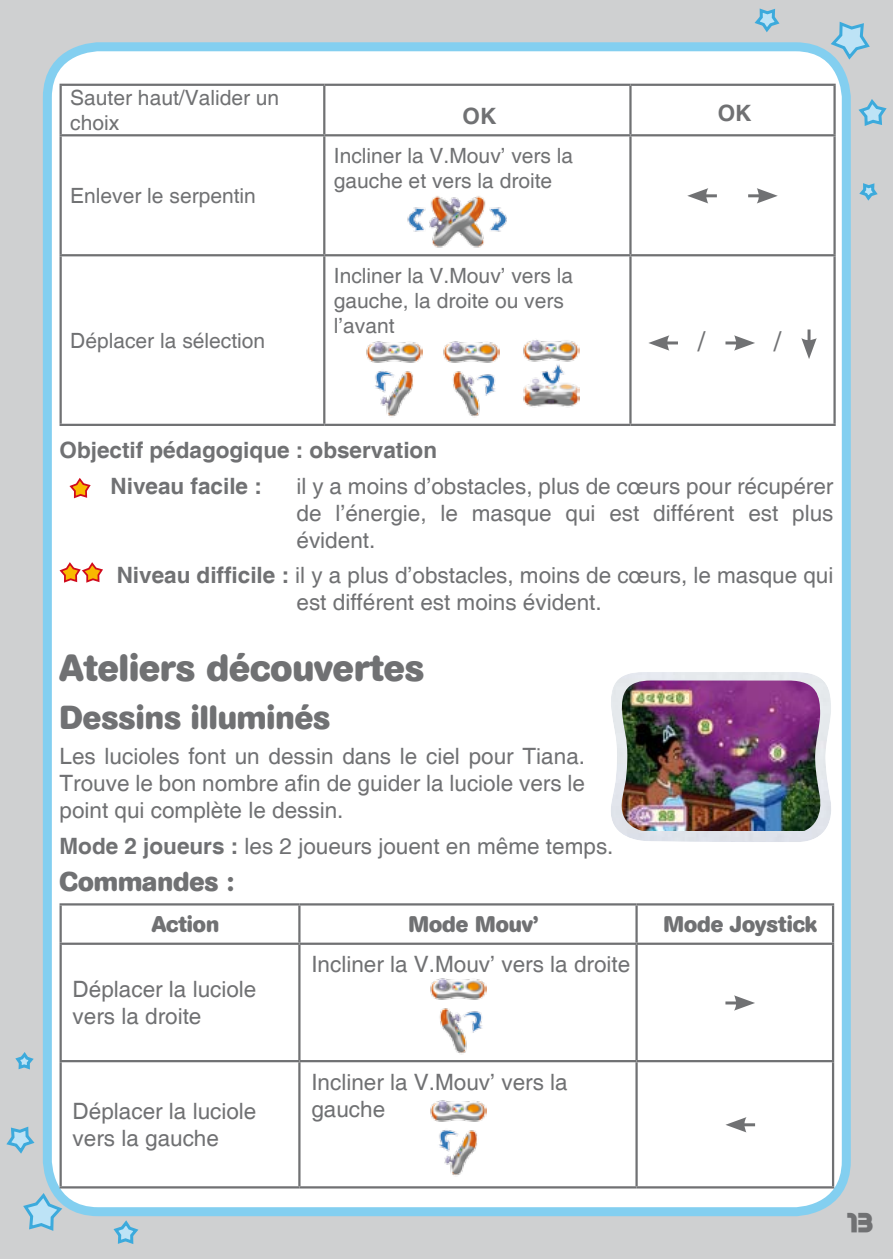
<style>
.page{position:relative;width:893px;height:1259px;background:#cfd0d1}
.page>*{position:absolute;margin:0;border:0;box-sizing:border-box;transform-origin:0 0}
.t1{font:700 37.5px "AG Book Rounded";color:#707173}
.t2{font:700 33px "AG Book Rounded";color:#707173}
.t3{font:700 27px "AG Book Rounded";color:#707173}
.t4{font:27px "Helvetica";color:#707173}
.t5{font:italic 24px "Mathmos Original";color:#707173}
.t6{font:22.5px/27px "Helvetica";color:#707173}
.t7{font:700 22.5px/35.4px "Helvetica";color:#707173}
.t8{font:700 22.5px "AG Book Rounded";color:#707173}
.t9{font:21px/25.2px "Helvetica";color:#707173}
.s1{font-weight:700}
</style>
<div class="page">
<svg style="left:828px;top:21px;width:42px;height:41px"></svg>
<svg style="left:858px;top:99px;width:29px;height:27px"></svg>
<svg style="left:754px;top:8px;width:26px;height:24px"></svg>
<svg style="left:859px;top:183px;width:19px;height:18px"></svg>
<svg style="left:23px;top:1190px;width:42px;height:41px"></svg>
<svg style="left:6px;top:1126px;width:29px;height:28px"></svg>
<svg style="left:113px;top:1220px;width:26px;height:24px"></svg>
<svg style="left:15px;top:1052px;width:19px;height:18px"></svg>
<div style="left:47px;top:47px;width:799px;height:1164px;background:#fff;border-radius:51px"></div>
<div style="left:43px;top:42px;width:808px;height:1174px;border:9px solid #83cff0;border-radius:51px"></div>
<hr style="left:60px;top:84px;width:264px;height:2px;background:#707173">
<hr style="left:60px;top:86px;width:2px;height:48px;background:#707173">
<hr style="left:324px;top:84px;width:306px;height:2px;background:#707173">
<hr style="left:323px;top:86px;width:2px;height:48px;background:#707173">
<hr style="left:630px;top:84px;width:206px;height:2px;background:#707173">
<hr style="left:629px;top:86px;width:3px;height:48px;background:#707173">
<hr style="left:833px;top:86px;width:3px;height:48px;background:#707173">
<hr style="left:60px;top:134px;width:264px;height:2px;background:#707173">
<hr style="left:60px;top:136px;width:2px;height:118px;background:#707173">
<hr style="left:324px;top:134px;width:306px;height:2px;background:#707173">
<hr style="left:323px;top:136px;width:2px;height:118px;background:#707173">
<hr style="left:630px;top:134px;width:206px;height:2px;background:#707173">
<hr style="left:629px;top:136px;width:3px;height:118px;background:#707173">
<hr style="left:833px;top:136px;width:3px;height:118px;background:#707173">
<hr style="left:60px;top:254px;width:264px;height:2px;background:#707173">
<hr style="left:60px;top:256px;width:2px;height:168px;background:#707173">
<hr style="left:324px;top:254px;width:306px;height:2px;background:#707173">
<hr style="left:323px;top:256px;width:2px;height:168px;background:#707173">
<hr style="left:630px;top:254px;width:206px;height:2px;background:#707173">
<hr style="left:629px;top:256px;width:3px;height:168px;background:#707173">
<hr style="left:833px;top:256px;width:3px;height:168px;background:#707173">
<hr style="left:60px;top:424px;width:264px;height:2px;background:#707173">
<hr style="left:324px;top:424px;width:306px;height:2px;background:#707173">
<hr style="left:630px;top:424px;width:206px;height:2px;background:#707173">
<svg style="left:687px;top:188px;width:30px;height:15px"></svg>
<svg style="left:748px;top:188px;width:30px;height:15px"></svg>
<svg style="left:648px;top:335px;width:30px;height:16px"></svg>
<hr style="left:725px;top:341px;width:14px;height:3px;background:#707173">
<svg style="left:734px;top:335px;width:21px;height:16px"></svg>
<hr style="left:807px;top:329px;width:3px;height:14px;background:#707173">
<svg style="left:801px;top:338px;width:16px;height:21px"></svg>
<hr style="left:60px;top:903px;width:239px;height:2px;background:#707173">
<hr style="left:60px;top:905px;width:2px;height:37px;background:#707173">
<hr style="left:299px;top:903px;width:338px;height:2px;background:#707173">
<hr style="left:298px;top:905px;width:3px;height:37px;background:#707173">
<hr style="left:637px;top:903px;width:197px;height:2px;background:#707173">
<hr style="left:635px;top:905px;width:3px;height:37px;background:#707173">
<hr style="left:832px;top:905px;width:2px;height:37px;background:#707173">
<hr style="left:60px;top:942px;width:239px;height:3px;background:#707173">
<hr style="left:60px;top:945px;width:2px;height:115px;background:#707173">
<hr style="left:299px;top:942px;width:338px;height:3px;background:#707173">
<hr style="left:298px;top:945px;width:3px;height:115px;background:#707173">
<hr style="left:637px;top:942px;width:197px;height:3px;background:#707173">
<hr style="left:635px;top:945px;width:3px;height:115px;background:#707173">
<hr style="left:832px;top:945px;width:2px;height:115px;background:#707173">
<hr style="left:60px;top:1060px;width:239px;height:2px;background:#707173">
<hr style="left:60px;top:1062px;width:2px;height:124px;background:#707173">
<hr style="left:299px;top:1060px;width:338px;height:2px;background:#707173">
<hr style="left:298px;top:1062px;width:3px;height:124px;background:#707173">
<hr style="left:637px;top:1060px;width:197px;height:2px;background:#707173">
<hr style="left:635px;top:1062px;width:3px;height:124px;background:#707173">
<hr style="left:832px;top:1062px;width:2px;height:124px;background:#707173">
<hr style="left:60px;top:1186px;width:239px;height:2px;background:#707173">
<hr style="left:299px;top:1186px;width:338px;height:2px;background:#707173">
<hr style="left:637px;top:1186px;width:197px;height:2px;background:#707173">
<hr style="left:725px;top:1001px;width:14px;height:3px;background:#707173">
<svg style="left:734px;top:995px;width:21px;height:15px"></svg>
<svg style="left:725px;top:1117px;width:30px;height:15px"></svg>
<svg style="left:59px;top:562px;width:44px;height:21px"></svg>
<svg style="left:69px;top:478px;width:22px;height:21px"></svg>
<img style="left:611px;top:672px;width:220px;height:170px">
<img style="left:620px;top:680px;width:202px;height:150px">
<img style="left:430px;top:978px;width:56px;height:77px">
<img style="left:430px;top:1100px;width:56px;height:76px">
<img style="left:443px;top:341px;width:56px;height:77px">
<img style="left:366px;top:341px;width:57px;height:76px">
<img style="left:523px;top:340px;width:56px;height:68px">
<img style="left:407px;top:196px;width:100px;height:52px">
<p class="t9" style="left:70px;top:86px;width:210px">Sauter haut/Valider un choix</p>
<p class="t9" style="left:70px;top:184px;width:187px">Enlever le serpentin</p>
<p class="t9" style="left:70px;top:328px;width:196px">Déplacer la sélection</p>
<p class="t7" style="left:463px;top:99px;width:35px">OK</p>
<p class="t7" style="left:718px;top:97px;width:35px">OK</p>
<p class="t9" style="left:334px;top:143px;width:241px">Incliner la V.Mouv’ vers la gauche et vers la droite</p>
<p class="t9" style="left:334px;top:263px;width:241px">Incliner la V.Mouv’ vers la gauche, la droite ou vers l’avant</p>
<p class="t4" style="left:698px;top:325px;width:9px">/</p>
<p class="t4" style="left:774px;top:325px;width:9px">/</p>
<p class="t7" style="left:111px;top:433px;width:328px;text-indent:-51px">Objectif pédagogique : observation<br>Niveau facile :</p>
<p class="t6" style="left:297px;top:473px;width:538px;text-align:justify">il y a moins d’obstacles, plus de cœurs pour récupérer de l’énergie, le masque qui est différent est plus évident.</p>
<p class="t6" style="left:297px;top:562px;width:538px;text-indent:-180px"><span class="s1">Niveau difficile :</span> il y a plus d’obstacles, moins de cœurs, le masque qui est différent est moins évident.</p>
<h1 class="t1" style="left:60px;top:646px;width:366px">Ateliers découvertes</h1>
<h2 class="t2" style="left:60px;top:698px;width:272px">Dessins illuminés</h2>
<p class="t6" style="left:60px;top:743px;width:527px;text-align:justify">Les lucioles font un dessin dans le ciel pour Tiana.<br>Trouve le bon nombre afin de guider la luciole vers le point qui complète le dessin.</p>
<p class="t6" style="left:60px;top:833px;width:555px"><span class="s1">Mode 2 joueurs :</span> les 2 joueurs jouent en même temps.</p>
<p class="t3" style="left:60px;top:866px;width:176px">Commandes :</p>
<p class="t8" style="left:152px;top:911px;width:69px">Action</p>
<p class="t8" style="left:408px;top:911px;width:131px">Mode Mouv’</p>
<p class="t8" style="left:663px;top:911px;width:155px">Mode Joystick</p>
<p class="t6" style="left:73px;top:976px;width:185px">Déplacer la luciole vers la droite</p>
<p class="t6" style="left:73px;top:1098px;width:185px">Déplacer la luciole vers la gauche</p>
<p class="t6" style="left:311px;top:951px;width:320px">Incliner la V.Mouv’ vers la droite</p>
<p class="t6" style="left:311px;top:1069px;width:258px">Incliner la V.Mouv’ vers la gauche</p>
<p class="t5" style="left:849px;top:1209px;width:29px">13</p>
</div>
